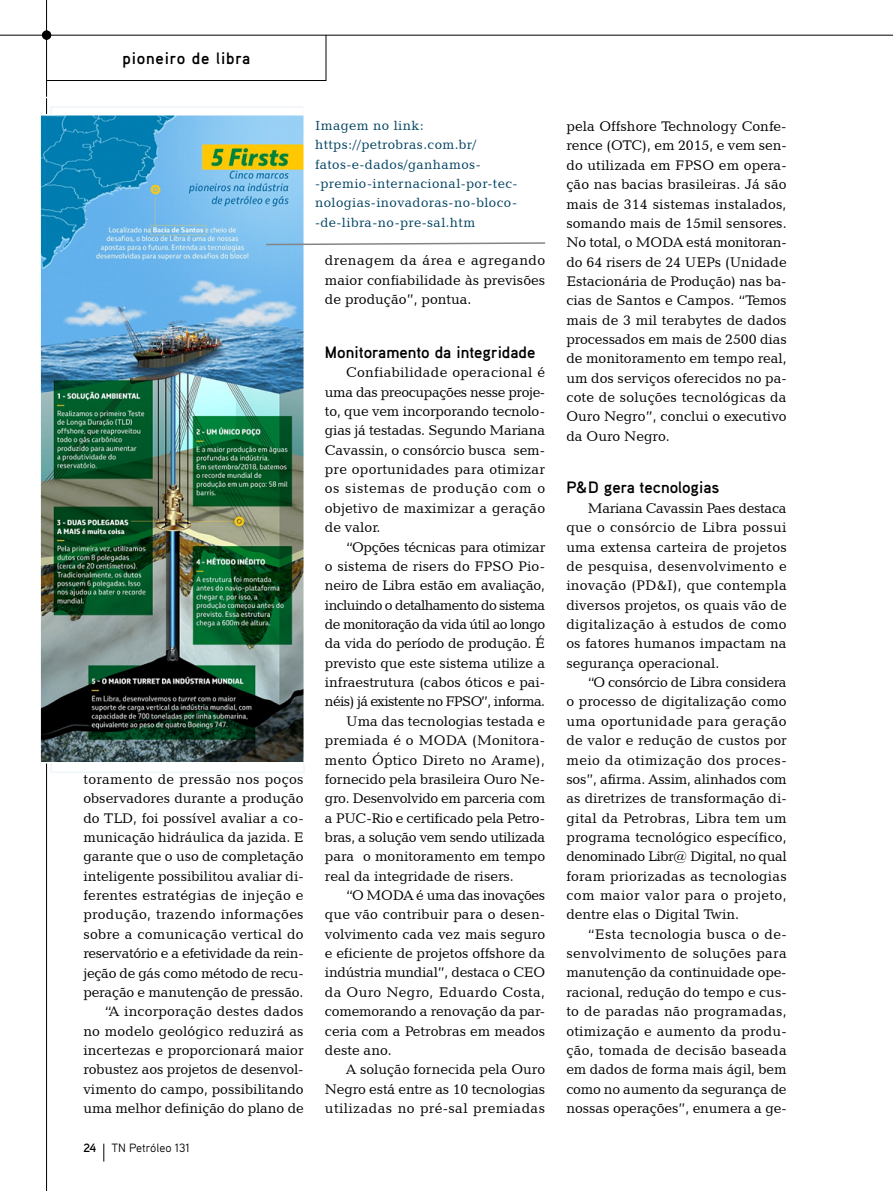
<style>
.page{position:relative;width:893px;height:1191px;background:#fff}
.page>*{position:absolute;margin:0;border:0;box-sizing:border-box;transform-origin:0 0}
.t1{font:700 16.5px "Aaux Pro";color:#000}
.t2{font:700 16.5px "Aaux Pro";letter-spacing:.05em;color:#000}
.t3{font:14.25px/19.4px "Candida BT";color:#000;text-align:justify}
.t4{font:14.25px "Candida BT";letter-spacing:-.02em;color:#000}
.t5{font:14.25px "Candida BT";letter-spacing:-.04em;color:#000}
.t6{font:14.25px "Candida BT";letter-spacing:-.025em;color:#000}
.t7{font:14.25px "Candida BT";letter-spacing:-.035em;color:#000}
.t8{font:14.25px "Candida BT";letter-spacing:.03em;color:#000}
.t9{font:14.25px "Candida BT";letter-spacing:.02em;color:#000}
.t10{font:13.5px/19.4px "Candida BT";letter-spacing:.03em;color:#004261}
.t11{font:12px "Aaux Pro";color:#000}
.t12{font:700 12px "Aaux Pro";color:#000}
</style>
<div class="page">
<svg style="left:103px;top:1143px;width:1px;height:18px"></svg>
<hr style="left:46px;top:0;width:1px;height:1191px;background:#000">
<svg style="left:0;top:34px;width:893px;height:47px"></svg>
<div style="left:50px;top:106px;width:255px;height:667px;background:#fff;border:2px solid #f0f5fa"></div>
<div style="left:42px;top:31px;width:9px;height:9px;background:#000;border-radius:50%"></div>
<img style="left:42px;top:115px;width:260px;height:645px">
<div style="left:39px;top:97px;width:266px;height:666px;border:2px solid #fff"></div>
<svg style="left:265px;top:241px;width:281px;height:5px"></svg>
<p class="t2" style="left:122px;top:47px;width:129px">pioneiro de libra</p>
<p class="t3" style="left:83px;top:769px;width:222px;text-align:right">toramento de pressão nos poços observadores durante a produção do TLD, foi possível avaliar a co&shy;municação hidráulica da jazida. E garante que o uso de completação inteligente possibilitou avaliar di&shy;ferentes estratégias de injeção e produção, trazendo informações sobre a comunicação vertical do reservatório e a efetividade da rein&shy;jeção de gás como método de recu&shy;peração e manutenção de pressão. “A incorporação destes dados<br>no modelo geológico reduzirá as incertezas e proporcionará maior robustez aos projetos de desenvol&shy;vimento do campo, possibilitando uma melhor definição do plano de</p>
<p class="t12" style="left:83px;top:1140px;width:14px">24</p>
<p class="t11" style="left:111px;top:1140px;width:80px">TN Petróleo 131</p>
<p class="t10" style="left:315px;top:115px;width:204px">Imagem no link: https://petrobras.com.br/ fatos-e-dados/ganhamos--premio-internacional-por-tec&shy;nologias-inovadoras-no-bloco--de-libra-no-pre-sal.htm</p>
<p class="t3" style="left:325px;top:250px;width:222px">drenagem da área e agregando maior confiabilidade às previsões de produção”, pontua.</p>
<p class="t1" style="left:325px;top:342px;width:212px">Monitoramento da integridade</p>
<p class="t3" style="left:325px;top:362px;width:222px;text-indent:21px">Confiabilidade operacional é uma das preocupações nesse proje&shy;to, que vem incorporando tecnolo&shy;gias já testadas. Segundo Mariana Cavassin, o consórcio busca sem&shy;pre oportunidades para otimizar os sistemas de produção com o objetivo de maximizar a geração de valor.</p>
<p class="t3" style="left:346px;top:537px;width:200px">“Opções técnicas para otimizar</p>
<p class="t3" style="left:325px;top:556px;width:222px">o sistema de risers do FPSO Pio-</p>
<p class="t3" style="left:325px;top:575px;width:222px">neiro de Libra estão em avaliação,</p>
<p class="t5" style="left:325px;top:596px;width:222px">incluindo o detalhamento do sistema</p>
<p class="t7" style="left:325px;top:615px;width:222px">de monitoração da vida útil ao longo</p>
<p class="t4" style="left:325px;top:634px;width:222px">da vida do período de produção. É</p>
<p class="t3" style="left:325px;top:653px;width:222px">previsto que este sistema utilize a</p>
<p class="t3" style="left:325px;top:672px;width:222px">infraestrutura (cabos óticos e pai-</p>
<p class="t5" style="left:325px;top:692px;width:222px">néis) já existente no FPSO”, informa.</p>
<p class="t3" style="left:346px;top:711px;width:200px">Uma das tecnologias testada e</p>
<p class="t3" style="left:325px;top:730px;width:222px">premiada é o MODA (Monitora-</p>
<p class="t3" style="left:325px;top:749px;width:222px">mento Óptico Direto no Arame),</p>
<p class="t3" style="left:325px;top:769px;width:222px">fornecido pela brasileira Ouro Ne-</p>
<p class="t6" style="left:325px;top:789px;width:222px">gro. Desenvolvido em parceria com</p>
<p class="t3" style="left:325px;top:807px;width:222px">a PUC-Rio e certificado pela Petro-</p>
<p class="t4" style="left:325px;top:828px;width:222px">bras, a solução vem sendo utilizada</p>
<p class="t3" style="left:325px;top:846px;width:222px">para o monitoramento em tempo</p>
<p class="t3" style="left:325px;top:865px;width:190px">real da integridade de risers.</p>
<p class="t6" style="left:346px;top:886px;width:201px">“O MODA é uma das inovações</p>
<p class="t3" style="left:325px;top:904px;width:222px">que vão contribuir para o desen-</p>
<p class="t3" style="left:325px;top:924px;width:222px">volvimento cada vez mais seguro</p>
<p class="t3" style="left:325px;top:943px;width:222px">e eficiente de projetos offshore da</p>
<p class="t4" style="left:325px;top:963px;width:222px">indústria mundial”, destaca o CEO</p>
<p class="t9" style="left:325px;top:983px;width:222px">da Ouro Negro, Eduardo Costa,</p>
<p class="t3" style="left:325px;top:1001px;width:222px">comemorando a renovação da par-</p>
<p class="t3" style="left:325px;top:1020px;width:222px">ceria com a Petrobras em meados</p>
<p class="t3" style="left:325px;top:1040px;width:68px">deste ano.</p>
<p class="t3" style="left:346px;top:1059px;width:200px">A solução fornecida pela Ouro</p>
<p class="t3" style="left:325px;top:1078px;width:222px">Negro está entre as 10 tecnologias</p>
<p class="t8" style="left:325px;top:1099px;width:222px">utilizadas no pré-sal premiadas</p>
<p class="t3" style="left:566px;top:116px;width:222px">pela Offshore Technology Confe&shy;rence (OTC), em 2015, e vem sen&shy;do utilizada em FPSO em opera&shy;ção nas bacias brasileiras. Já são mais de 314 sistemas instalados, somando mais de 15mil sensores.<br>No total, o MODA está monitoran&shy;do 64 risers de 24 UEPs (Unidade Estacionária de Produção) nas ba&shy;cias de Santos e Campos. “Temos mais de 3 mil terabytes de dados processados em mais de 2500 dias de monitoramento em tempo real, um dos serviços oferecidos no pa&shy;cote de soluções tecnológicas da Ouro Negro”, conclui o executivo da Ouro Negro.</p>
<p class="t1" style="left:566px;top:477px;width:155px">P&amp;D gera tecnologias</p>
<p class="t3" style="left:566px;top:498px;width:222px;text-indent:21px">Mariana Cavassin Paes destaca que o consórcio de Libra possui uma extensa carteira de projetos de pesquisa, desenvolvimento e inovação (PD&amp;I), que contempla diversos projetos, os quais vão de digitalização à estudos de como os fatores humanos impactam na segurança operacional.</p>
<p class="t3" style="left:566px;top:672px;width:222px;text-indent:21px">“O consórcio de Libra considera o processo de digitalização como uma oportunidade para geração de valor e redução de custos por meio da otimização dos proces&shy;sos”, afirma. Assim, alinhados com as diretrizes de transformação di&shy;gital da Petrobras, Libra tem um programa tecnológico específico, denominado Libr@ Digital, no qual foram priorizadas as tecnologias com maior valor para o projeto, dentre elas o Digital Twin.</p>
<p class="t3" style="left:566px;top:924px;width:222px;text-indent:21px">“Esta tecnologia busca o de&shy;senvolvimento de soluções para manutenção da continuidade ope&shy;racional, redução do tempo e cus&shy;to de paradas não programadas, otimização e aumento da produ&shy;ção, tomada de decisão baseada em dados de forma mais ágil, bem como no aumento da segurança de nossas operações”, enumera a ge-</p>
</div>
